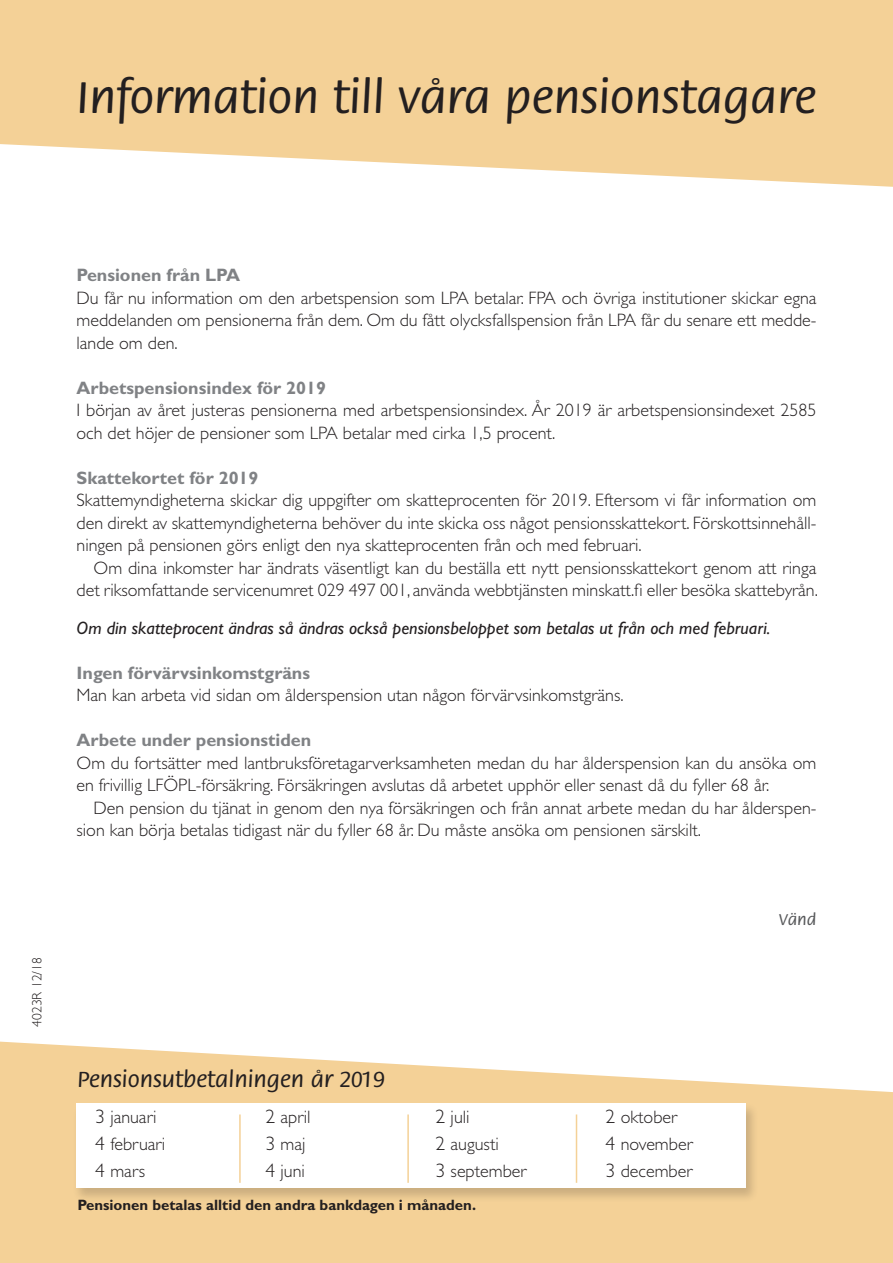
<style>
.page{position:relative;width:893px;height:1263px;background:#fff}
.page>*{position:absolute;margin:0;border:0;box-sizing:border-box;transform-origin:0 0}
.PÄÄOTSIKKO{font:500 48.75px "Flora";color:#231f20}
.PÄÄOTSIKKO-2{font:500 24px "Flora";color:#231f20}
.LEIPÄ{font:300 18px/22.5px "Gill Sans";color:#231f20;text-align:justify}
.LEIPÄ2{font:300 18px/22.5px "Gill Sans";color:#231f20;text-align:right}
.VÄLIOTSIKKO{font:700 18px "Gill Sans";color:#808285}
.LEIPÄ2-2{font:italic 18px "Gill Sans";color:#231f20}
.PÄÄOTSIKKO-3{font:500 17.25px "Flora";color:#57585a}
.LEIPÄ-2{font:700 15px "Gill Sans";color:#231f20}
.LEIPÄ-3{font:300 13.5px "Gill Sans";color:#231f20}
.s1{font-size:19.5px}
</style>
<div class="page">
<svg style="left:0;top:0;width:893px;height:187px;background:#f5d6a2"></svg>
<svg style="left:0;top:1041px;width:893px;height:222px;fill:#f4d197"></svg>
<div style="left:73px;top:1102px;width:686px;height:101px;background:#231f20;opacity:.2"></div>
<div style="left:77px;top:1103px;width:669px;height:84px;background:#fff"></div>
<hr style="left:239px;top:1114px;width:2px;height:69px;background:#f4d197">
<hr style="left:407px;top:1114px;width:2px;height:69px;background:#f4d197">
<hr style="left:576px;top:1114px;width:1px;height:69px;background:#f4d197">
<p class="PÄÄOTSIKKO" style="left:77px;top:72px;width:741px">Information till våra pensionstagare</p>
<p class="LEIPÄ-3" style="left:29px;top:1026px;width:71px;rotate:-90deg">4023R 12/18</p>
<p class="VÄLIOTSIKKO" style="left:77px;top:265px;width:165px">Pensionen från LPA</p>
<p class="LEIPÄ" style="left:77px;top:287px;width:741px">Du får nu information om den arbetspension som LPA betalar. FPA och övriga institutioner skickar egna meddelanden om pensionerna från dem. Om du fått olycksfallspension från LPA får du senare ett medde&shy;lande om den.</p>
<p class="VÄLIOTSIKKO" style="left:77px;top:377px;width:251px">Arbetspensionsindex för 2019</p>
<p class="LEIPÄ" style="left:77px;top:399px;width:741px">I början av året justeras pensionerna med arbetspensionsindex. År 2019 är arbetspensionsindexet 2585 och det höjer de pensioner som LPA betalar med cirka 1,5 procent.</p>
<p class="VÄLIOTSIKKO" style="left:77px;top:467px;width:183px">Skattekortet för 2019</p>
<p class="LEIPÄ" style="left:77px;top:489px;width:741px">Skattemyndigheterna skickar dig uppgifter om skatteprocenten för 2019. Eftersom vi får information om den direkt av skattemyndigheterna behöver du inte skicka oss något pensionsskattekort. Förskottsinnehåll&shy;ningen på pensionen görs enligt den nya skatteprocenten från och med februari.</p>
<p class="LEIPÄ2" style="left:77px;top:557px;width:743px">Om dina inkomster har ändrats väsentligt kan du beställa ett nytt pensionsskattekort genom att ringa det riksomfattande servicenumret 029 497 001, använda webbtjänsten minskatt.fi eller besöka skattebyrån.</p>
<p class="LEIPÄ2-2" style="left:77px;top:618px;width:695px">Om din skatteprocent ändras så ändras också pensionsbeloppet som betalas ut från och med februari.</p>
<p class="VÄLIOTSIKKO" style="left:77px;top:662px;width:235px">Ingen förvärvsinkomstgräns</p>
<p class="LEIPÄ" style="left:77px;top:684px;width:549px">Man kan arbeta vid sidan om ålderspension utan någon förvärvsinkomstgräns.</p>
<p class="VÄLIOTSIKKO" style="left:77px;top:730px;width:236px">Arbete under pensionstiden</p>
<p class="LEIPÄ" style="left:77px;top:752px;width:741px">Om du fortsätter med lantbruksföretagarverksamheten medan du har ålderspension kan du ansöka om en frivillig LFÖPL-försäkring. Försäkringen avslutas då arbetet upphör eller senast då du fyller 68 år.</p>
<p class="LEIPÄ2" style="left:77px;top:797px;width:741px;text-align:left;text-indent:17px">Den pension du tjänat in genom den nya försäkringen och från annat arbete medan du har ålderspen&shy;sion kan börja betalas tidigast när du fyller 68 år. Du måste ansöka om pensionen särskilt.</p>
<p class="PÄÄOTSIKKO-2" style="left:77px;top:1067px;width:309px">Pensionsutbetalningen år 2019</p>
<p class="LEIPÄ" style="left:95px;top:1106px;width:63px"><span class="s1">3</span> januari</p>
<p class="LEIPÄ" style="left:265px;top:1106px;width:47px"><span class="s1">2</span> april</p>
<p class="LEIPÄ" style="left:435px;top:1106px;width:36px"><span class="s1">2</span> juli</p>
<p class="LEIPÄ" style="left:606px;top:1106px;width:73px"><span class="s1">2</span> oktober</p>
<p class="LEIPÄ" style="left:95px;top:1133px;width:72px"><span class="s1">4</span> februari</p>
<p class="LEIPÄ" style="left:265px;top:1133px;width:42px"><span class="s1">3</span> maj</p>
<p class="LEIPÄ" style="left:435px;top:1133px;width:65px"><span class="s1">2</span> augusti</p>
<p class="LEIPÄ" style="left:606px;top:1133px;width:89px"><span class="s1">4</span> november</p>
<p class="LEIPÄ" style="left:95px;top:1160px;width:51px"><span class="s1">4</span> mars</p>
<p class="LEIPÄ" style="left:265px;top:1160px;width:41px"><span class="s1">4</span> juni</p>
<p class="LEIPÄ" style="left:435px;top:1160px;width:93px"><span class="s1">3</span> september</p>
<p class="LEIPÄ" style="left:605px;top:1160px;width:88px"><span class="s1">3</span> december</p>
<p class="LEIPÄ-2" style="left:77px;top:1196px;width:400px">Pensionen betalas alltid den andra bankdagen i månaden.</p>
<p class="PÄÄOTSIKKO-3" style="left:779px;top:910px;width:39px">Vänd</p>
</div>
